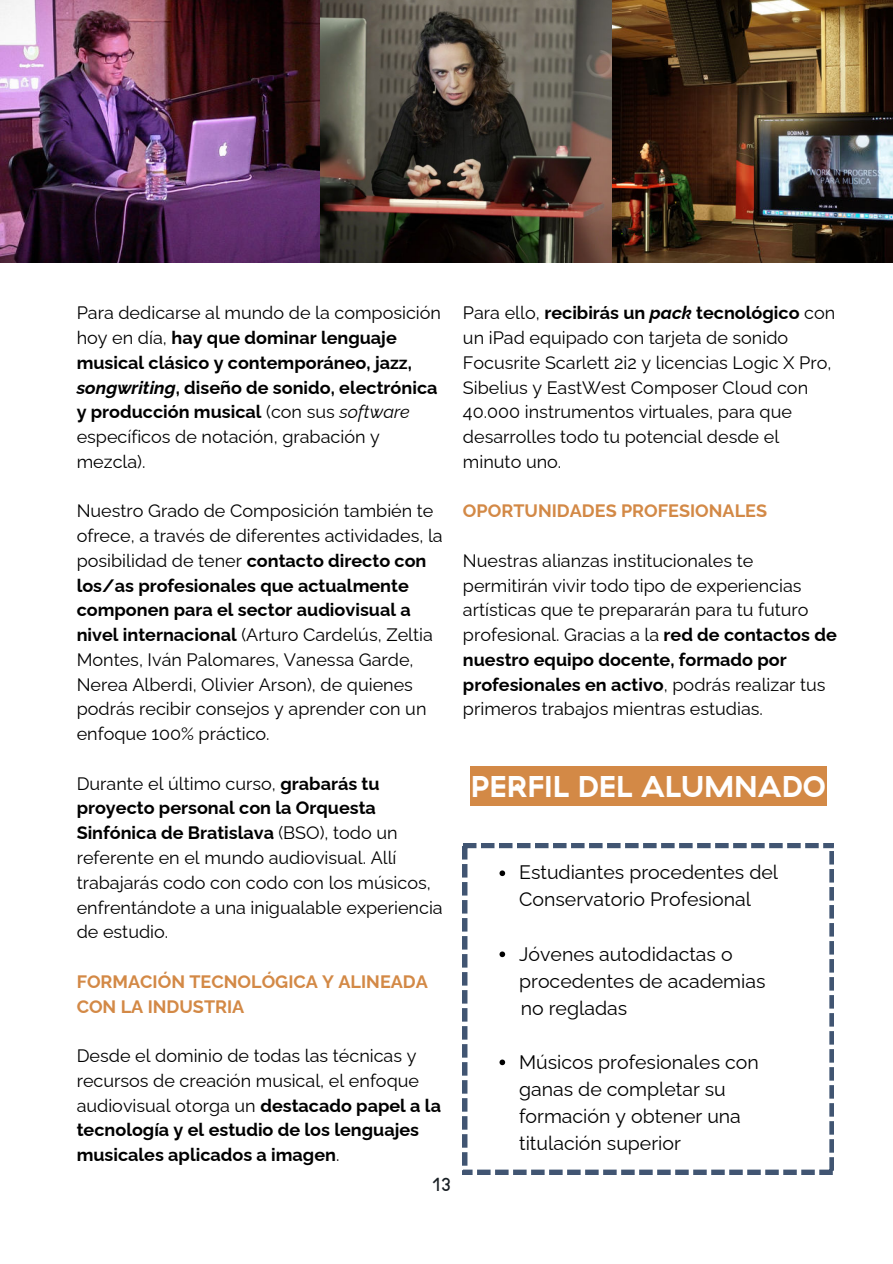
<style>
.page{position:relative;width:893px;height:1264px;background:#fff}
.page>*{position:absolute;margin:0;border:0;box-sizing:border-box;transform-origin:0 0}
.t1{font:700 30px "GT Haptik";color:#fff}
.t2{font:19.5px/27px "Raleway";color:#000}
.t3{font:18.9px "GT Haptik";color:#191f24}
.t4{font:18px/24.8px "Raleway";color:#000}
.t5{font:700 18px/24.8px "Raleway";color:#000}
.t6{font:700 18px/24.8px "Raleway";color:#d38946}
.s1{font-weight:400}
.s2{font-style:italic}
.s3{font-weight:400;font-style:italic}
.s4{font-weight:700}
.s5{font-weight:700;font-style:italic}
</style>
<div class="page">
<img style="left:0;top:0;width:320px;height:262px">
<svg style="left:463px;top:843px;width:370px;height:331px"></svg>
<img style="left:320px;top:0;width:292px;height:262px">
<img style="left:612px;top:0;width:280px;height:262px">
<div style="left:470px;top:766px;width:356px;height:39px;background:#d38946"></div>
<svg style="left:499px;top:870px;width:6px;height:6px"></svg>
<svg style="left:499px;top:951px;width:6px;height:6px"></svg>
<svg style="left:499px;top:1059px;width:6px;height:6px"></svg>
<p class="t5" style="left:77px;top:298px;width:366px"><span class="s1">Para dedicarse al mundo de la composición hoy en día,</span> hay que dominar lenguaje musical clásico y contemporáneo, jazz, <span class="s2">songwriting</span>, diseño de sonido, electrónica y producción musical <span class="s1">(con sus</span> <span class="s3">software </span><span class="s1">específicos de notación, grabación y mezcla).</span></p>
<p class="t4" style="left:77px;top:496px;width:367px">Nuestro Grado de Composición también te ofrece, a través de diferentes actividades, la posibilidad de tener <span class="s4">contacto directo con los/as profesionales que actualmente componen para el sector audiovisual a nivel internacional</span> (Arturo Cardelús, Zeltia Montes, Iván Palomares, Vanessa Garde, Nerea Alberdi, Olivier Arson), de quienes podrás recibir consejos y aprender con un enfoque 100% práctico.</p>
<p class="t4" style="left:77px;top:769px;width:367px">Durante el último curso, <span class="s4">grabarás tu proyecto personal con la Orquesta Sinfónica de Bratislava</span> (BSO), todo un referente en el mundo audiovisual. Allí trabajarás codo con codo con los músicos, enfrentándote a una inigualable experiencia de estudio.</p>
<p class="t6" style="left:77px;top:967px;width:353px">FORMACIÓN TECNOLÓGICA Y ALINEADA<br>CON LA INDUSTRIA</p>
<p class="t4" style="left:77px;top:1041px;width:366px">Desde el dominio de todas las técnicas y recursos de creación musical, el enfoque audiovisual otorga un <span class="s4">destacado papel a la tecnología y el estudio de los lenguajes musicales aplicados a imagen</span>.</p>
<p class="t3" style="left:432px;top:1173px;width:20px">13</p>
<p class="t4" style="left:463px;top:298px;width:374px">Para ello, <span class="s4">recibirás un</span> <span class="s5">pack</span> <span class="s4">tecnológico</span> con un iPad equipado con tarjeta de sonido Focusrite Scarlett 2i2 y licencias Logic X Pro, Sibelius y EastWest Composer Cloud con 40.000 instrumentos virtuales, para que desarrolles todo tu potencial desde el minuto uno.</p>
<p class="t6" style="left:463px;top:496px;width:305px">OPORTUNIDADES PROFESIONALES</p>
<p class="t4" style="left:463px;top:546px;width:375px">Nuestras alianzas institucionales te permitirán vivir todo tipo de experiencias artísticas que te prepararán para tu futuro profesional. Gracias a la <span class="s4">red de contactos de nuestro equipo docente, formado por profesionales en activo</span>, podrás realizar tus primeros trabajos mientras estudias.</p>
<h1 class="t1" style="left:471px;top:768px;width:356px">PERFIL DEL ALUMNADO</h1>
<p class="t2" style="left:519px;top:856px;width:260px">Estudiantes procedentes del<br>Conservatorio Profesional</p>
<p class="t2" style="left:519px;top:937px;width:248px">Jóvenes autodidactas o procedentes de academias no regladas</p>
<p class="t2" style="left:519px;top:1045px;width:241px">Músicos profesionales con ganas de completar su formación y obtener una titulación superior</p>
</div>
